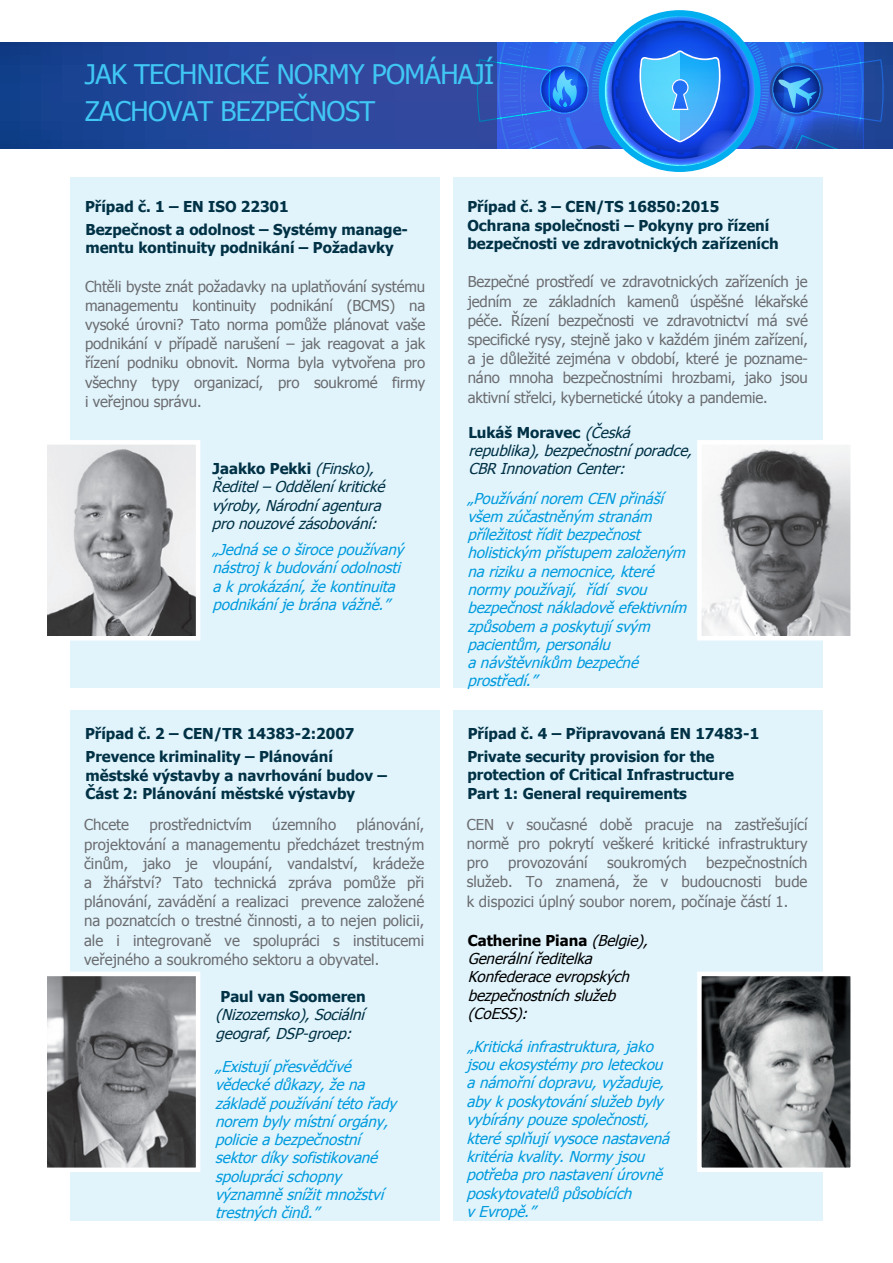
<style>
.page{position:relative;width:893px;height:1263px;background:#fff}
.page>*{position:absolute;margin:0;border:0;box-sizing:border-box;transform-origin:0 0}
.t1{font:27px/37px "Tahoma";letter-spacing:-.025em;color:#40c7f4}
.t2{font:15px/19.2px "Tahoma";color:#6c6d70;text-align:justify}
.t3{font:italic 15px/18.3px "Tahoma";color:#009bde}
.t4{font:700 15px/23px "Tahoma";color:#003145}
.t5{font:italic 15px/18.3px "Tahoma";color:#003145}
.t6{font:italic 15px/18.3px "Tahoma";color:#000}
.s1{font-weight:700;font-style:normal}
.s2{font-size:15.75px}
</style>
<div class="page">
<svg style="left:0;top:43px;width:893px;height:106px;background:#244598"></svg>
<svg style="left:476px;top:13px;width:408px;height:156px"></svg>
<div style="left:599px;top:10px;width:162px;height:162px;border:6px solid #00aeef;border-radius:50%"></div>
<div style="left:70px;top:178px;width:370px;height:510px;background:#e1f4fc"></div>
<div style="left:70px;top:710px;width:370px;height:510px;background:#e1f4fc"></div>
<div style="left:453px;top:178px;width:370px;height:510px;background:#e1f4fc"></div>
<div style="left:453px;top:710px;width:370px;height:510px;background:#e1f4fc"></div>
<svg style="left:47px;top:440px;width:153px;height:201px"></svg>
<svg style="left:697px;top:972px;width:154px;height:200px;background:#818384"></svg>
<svg style="left:697px;top:440px;width:154px;height:201px;background:#abacad"></svg>
<svg style="left:47px;top:972px;width:153px;height:200px;background:#848587"></svg>
<h1 class="t1" style="left:85px;top:55px;width:411px">JAK TECHNICKÉ NORMY POMÁHAJÍ<br>ZACHOVAT BEZPEČNOST</h1>
<p class="t4" style="left:85px;top:194px;width:324px">Případ č. 1 – EN ISO 22301<br>Bezpečnost a odolnost – Systémy manage-</p>
<p class="t4" style="left:85px;top:235px;width:310px">mentu kontinuity podnikání – Požadavky</p>
<p class="t2" style="left:85px;top:276px;width:342px">Chtěli byste znát požadavky na uplatňování systému managementu kontinuity podnikání (BCMS) na vysoké úrovni? Tato norma pomůže plánovat vaše podnikání v případě narušení – jak reagovat a jak řízení podniku obnovit. Norma byla vytvořena pro všechny typy organizací, pro soukromé firmy i veřejnou správu.</p>
<p class="t5" style="left:212px;top:459px;width:179px"><span class="s1">Jaakko Pekki</span> (Finsko),<br>Ředitel–Odděleníkritické výroby,Národníagentura pronouzovézásobování:</p>
<p class="t3" style="left:213px;top:540px;width:194px">„Jednáseoširocepoužívaný nástroj kbudováníodolnosti akprokázání,žekontinuita podnikáníjebránavážně.”</p>
<p class="t4" style="left:85px;top:721px;width:271px">Případ č. 2 – CEN/TR 14383-2:2007<br>Prevence kriminality – Plánování</p>
<p class="t4" style="left:86px;top:765px;width:303px;line-height:18.3px">městské výstavby a navrhování budov –<br>Část 2: Plánování městské výstavby</p>
<p class="t2" style="left:84px;top:814px;width:47px">Chcete</p>
<p class="t2" style="left:150px;top:814px;width:104px">prostřednictvím</p>
<p class="t2" style="left:272px;top:814px;width:65px">územního</p>
<p class="t2" style="left:84px;top:814px;width:342px;text-indent:272px">plánování, projektování a managementu předcházet trestným činům, jako je vloupání, vandalství, krádeže a žhářství? Tato technická zpráva pomůže při plánování, zavádění a realizaci prevence založené na poznatcích o trestné činnosti, a to nejen policii, ale i integrovaně ve spolupráci s institucemi veřejného a soukromého sektoru a obyvatel.</p>
<p class="t4" style="left:220px;top:984px;width:147px">Paul van Soomeren</p>
<p class="t5" style="left:216px;top:1005px;width:155px">(Nizozemsko),Sociální geograf,DSP-groep:</p>
<p class="t3" style="left:215px;top:1056px;width:182px"><span class="s2">„</span>Existuj ípřesvědčivé vědeckédůkazy,žena základěpoužívánítétořady norem byly místníorgány, policieabezpečnostní sektordíky sofistikované spoluprácischopny významněsnížitmnožství trestnýchčinů.”</p>
<p class="t4" style="left:467px;top:197px;width:313px;line-height:18.1px">Případ č. 3 – CEN/TS 16850:2015<br>Ochrana společnosti – Pokyny pro řízení bezpečnosti ve zdravotnických zařízeních</p>
<p class="t2" style="left:468px;top:272px;width:342px">Bezpečné prostředí ve zdravotnických zařízeních je jedním ze základních kamenů úspěšné lékařské péče. Řízení bezpečnosti ve zdravotnictví má své specifické rysy, stejně jako v každém jiném zařízení, a je důležité zejména v období, které je pozname&shy;náno mnoha bezpečnostními hrozbami, jako jsou aktivní střelci, kybernetické útoky a pandemie.</p>
<p class="t5" style="left:468px;top:423px;width:230px"><span class="s1">Lukáš Moravec</span> (Česká republika),bezpečnostníporadce,<br>CBRInnovationCenter:</p>
<p class="t3" style="left:467px;top:488px;width:225px">„Používánínorem CEN přináší všem zúčastněným stranám příležitostříditbezpečnost holistickým přístupem založeným narizikuanemocnice,které normy používaj í, řídí svou bezpečnostnákladověefektivním způsobem aposkytuj ísvým pacientům,personálu anávštěvníkům bezpečné prostředí.”</p>
<p class="t4" style="left:467px;top:721px;width:293px">Případ č. 4 – Připravovaná EN 17483-1<br>Private security provision for the</p>
<p class="t4" style="left:467px;top:765px;width:268px;line-height:18.3px">protection of Critical Infrastructure<br>Part 1: General requirements</p>
<p class="t2" style="left:467px;top:814px;width:342px">CEN v současné době pracuje na zastřešující normě pro pokrytí veškeré kritické infrastruktury pro</p>
<p class="t2" style="left:467px;top:852px;width:342px;text-indent:239px">bezpečnostních služeb. To znamená, že v budoucnosti bude k dispozici úplný soubor norem, počínaje částí 1.</p>
<p class="t6" style="left:468px;top:931px;width:186px"><span class="s1">Catherine Piana</span> (Belgie),<br>Generálníředitelka<br>Konfederaceevropských bezpečnostníchslužeb (CoESS):</p>
<p class="t3" style="left:466px;top:1036px;width:209px">„Kritickáinfrastruktura,jako jsouekosystémy proleteckou anámořnídopravu,vyžaduje, aby kposkytováníslužebbyly vybírány pouzespolečnosti, kterésplňuj ívysocenastavená kritériakvality .Normy jsou potřebapronastaveníúrovně poskytovatelůpůsobících vEvropě.”</p>
<p class="t2" style="left:508px;top:852px;width:81px">provozování</p>
<p class="t2" style="left:607px;top:852px;width:81px">soukromých</p>
</div>
